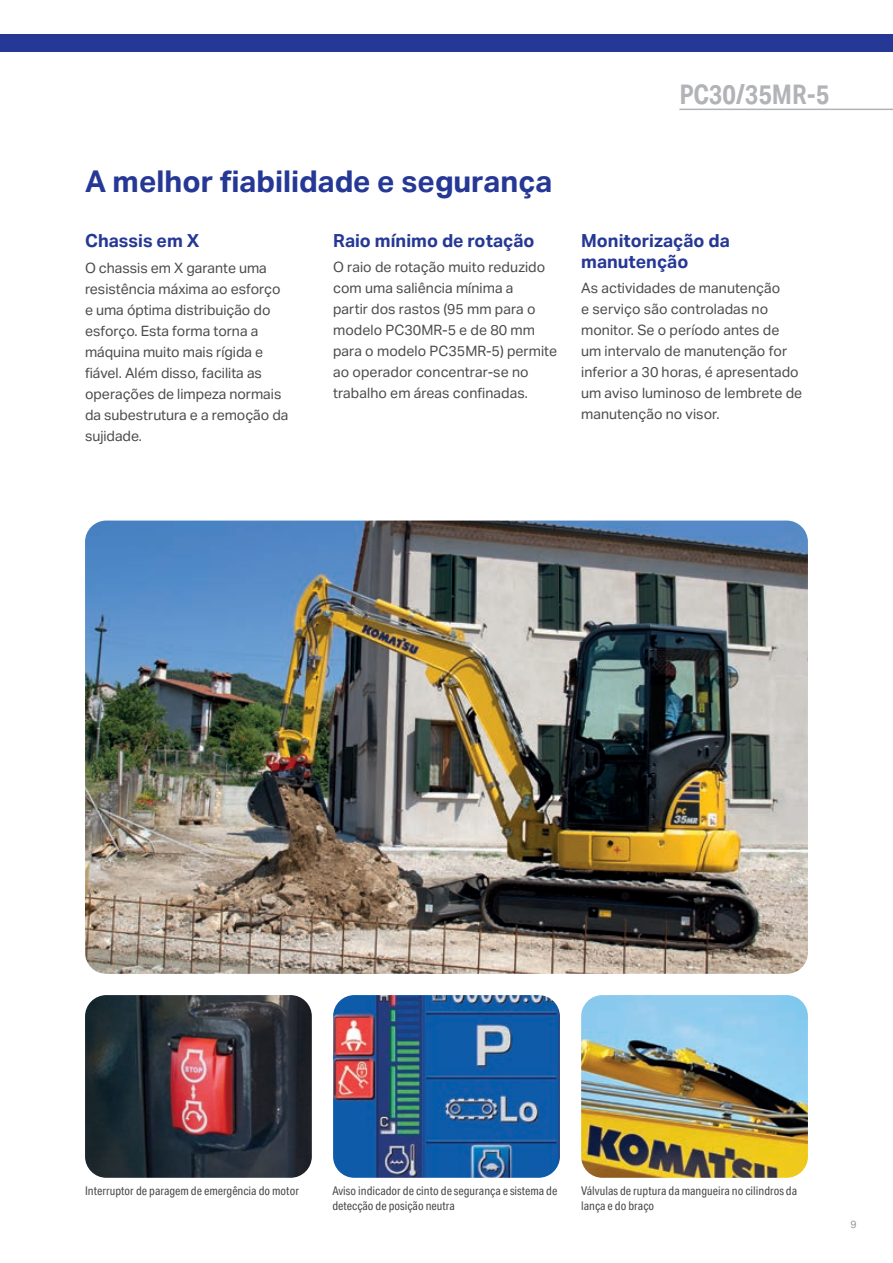
<style>
.page{position:relative;width:893px;height:1263px;background:#fff}
.page>*{position:absolute;margin:0;border:0;box-sizing:border-box;transform-origin:0 0}
.t1{font:700 30px "Aktiv Grotesk";color:#263895}
.t2{font:700 27px "Aktiv Grotesk Cd";color:#b2b3b7}
.t3{font:700 18px/21px "Aktiv Grotesk";color:#263895}
.t4{font:14.25px/21px "Aktiv Grotesk";color:#4b4c4d}
.t5{font:12px/15px "Aktiv Grotesk Cd";color:#4b4c4d}
.t6{font:10.5px "Aktiv Grotesk";color:#939598}
</style>
<div class="page">
<img style="left:333px;top:995px;width:227px;height:183px">
<img style="left:581px;top:995px;width:227px;height:183px">
<img style="left:85px;top:995px;width:227px;height:183px">
<img style="left:85px;top:520px;width:723px;height:454px">
<div style="left:0;top:34px;width:893px;height:17px;background:#263895"></div>
<hr style="left:679px;top:109px;width:214px;height:1px;background:#b2b3b7">
<h2 class="t2" style="left:679px;top:84px;width:151px">PC30/35MR-5</h2>
<h1 class="t1" style="left:85px;top:164px;width:469px">A melhor fiabilidade e segurança</h1>
<p class="t3" style="left:85px;top:230px;width:116px">Chassis em X</p>
<p class="t4" style="left:85px;top:258px;width:205px">O chassis em X garante uma resistência máxima ao esforço e uma óptima distribuição do esforço. Esta forma torna a máquina muito mais rígida e fiável. Além disso, facilita as operações de limpeza normais da subestrutura e a remoção da sujidade.</p>
<p class="t3" style="left:333px;top:230px;width:203px">Raio mínimo de rotação</p>
<p class="t4" style="left:333px;top:258px;width:226px">O raio de rotação muito reduzido com uma saliência mínima a<br>partir dos rastos (95 mm para o modelo PC30MR-5 e de 80 mm para o modelo PC35MR-5) permite ao operador concentrar-se no trabalho em áreas confinadas.</p>
<p class="t3" style="left:581px;top:230px;width:150px">Monitorização da manutenção</p>
<p class="t4" style="left:581px;top:279px;width:223px">As actividades de manutenção<br>e serviço são controladas no monitor. Se o período antes de um intervalo de manutenção for inferior a 30 horas, é apresentado um aviso luminoso de lembrete de manutenção no visor.</p>
<p class="t5" style="left:85px;top:1184px;width:215px">Interruptor de paragem de emergência do motor</p>
<p class="t5" style="left:332px;top:1184px;width:226px">Aviso indicador de cinto de segurança e sistema de detecção de posição neutra</p>
<p class="t5" style="left:581px;top:1183px;width:217px">Válvulas de ruptura da mangueira no cilindros da lança e do braço</p>
<p class="t6" style="left:850px;top:1220px;width:8px">9</p>
</div>
